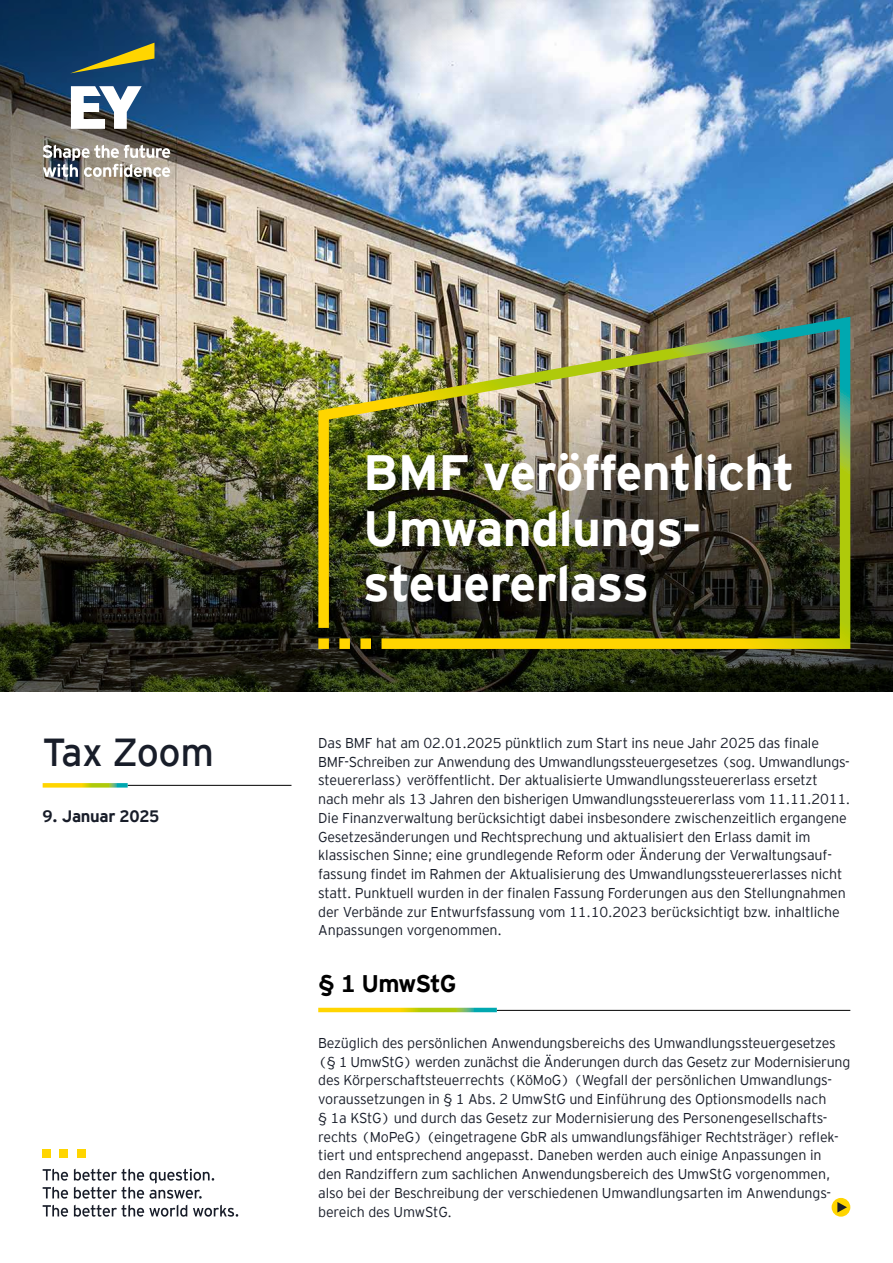
<style>
.page{position:relative;width:893px;height:1263px;background:#fff}
.page>*{position:absolute;margin:0;border:0;box-sizing:border-box;transform-origin:0 0}
.t1{font:700 49.5px/55.5px "EY Interstate";letter-spacing:-.01em;color:#fff}
.t2{font:39px "EY Interstate";letter-spacing:-.01em;color:#181d29}
.t3{font:700 24px "EY Interstate";letter-spacing:-.035em;color:#000}
.t4{font:700 16.5px "EY Interstate";letter-spacing:-.02em;color:#181d29}
.t5{font:300 14.25px/18.8px "EY Interstate";letter-spacing:-.01em;color:#181d29}
</style>
<div class="page">
<svg style="left:0;top:627px;width:893px;height:65px"></svg>
<img style="left:0;top:0;width:893px;height:627px">
<svg style="left:70px;top:43px;width:84px;height:30px"></svg>
<svg style="left:71px;top:86px;width:71px;height:43px"></svg>
<svg style="left:43px;top:145px;width:127px;height:32px"></svg>
<div style="left:43px;top:1149px;width:8px;height:9px;background:#ffd500"></div>
<div style="left:60px;top:1149px;width:8px;height:9px;background:#ffd500"></div>
<div style="left:77px;top:1149px;width:8px;height:9px;background:#ffd500"></div>
<svg style="left:43px;top:1169px;width:25px;height:11px"></svg>
<svg style="left:74px;top:1169px;width:70px;height:11px"></svg>
<svg style="left:150px;top:1169px;width:64px;height:14px"></svg>
<svg style="left:43px;top:1187px;width:25px;height:11px"></svg>
<svg style="left:74px;top:1187px;width:70px;height:11px"></svg>
<svg style="left:150px;top:1190px;width:52px;height:8px"></svg>
<svg style="left:43px;top:1205px;width:25px;height:12px"></svg>
<svg style="left:74px;top:1205px;width:113px;height:12px"></svg>
<svg style="left:193px;top:1205px;width:45px;height:12px"></svg>
<img style="left:318px;top:317px;width:532px;height:332px">
<hr style="left:128px;top:785px;width:163px;height:1px;background:#000">
<svg style="left:43px;top:783px;width:85px;height:4px"></svg>
<hr style="left:497px;top:1010px;width:353px;height:1px;background:#000">
<svg style="left:318px;top:1008px;width:179px;height:4px"></svg>
<div style="left:832px;top:1198px;width:18px;height:19px;background:#ffd500;border-radius:50%"></div>
<svg style="left:837px;top:1202px;width:10px;height:10px"></svg>
<h2 class="t2" style="left:43px;top:724px;width:173px">Tax Zoom</h2>
<p class="t4" style="left:43px;top:805px;width:118px">9. Januar 2025</p>
<h1 class="t1" style="left:363px;top:442px;width:433px">BMF veröffentlicht<br>Umwandlungs&shy;steuererlass</h1>
<p class="t5" style="left:318px;top:732px;width:534px">Das BMF hat am 02.01.2025 pünktlich zum Start ins neue Jahr 2025 das finale BMF-Schreiben zur Anwendung des Umwandlungssteuergesetzes (sog. Umwandlungs&shy;steuererlass) veröffentlicht. Der aktualisierte Umwandlungssteuererlass ersetzt nach mehr als 13 Jahren den bisherigen Umwandlungssteuererlass vom 11.11.2011.<br>Die Finanzverwaltung berücksichtigt dabei insbesondere zwischenzeitlich ergangene Gesetzesänderungen und Rechtsprechung und aktualisiert den Erlass damit im klassischen Sinne; eine grundlegende Reform oder Änderung der Verwaltungsauf&shy;fassung findet im Rahmen der Aktualisierung des Umwandlungssteuererlasses nicht statt. Punktuell wurden in der finalen Fassung Forderungen aus den Stellungnahmen der Verbände zur Entwurfsfassung vom 11.10.2023 berücksichtigt bzw. inhaltliche Anpassungen vorgenommen.</p>
<h3 class="t3" style="left:318px;top:966px;width:140px">§ 1 UmwStG</h3>
<p class="t5" style="left:318px;top:1032px;width:534px">Bezüglich des persönlichen Anwendungsbereichs des Umwandlungssteuergesetzes (§ 1 UmwStG) werden zunächst die Änderungen durch das Gesetz zur Modernisierung des Körperschaftsteuerrechts (KöMoG) (Wegfall der persönlichen Umwandlungs&shy;voraussetzungen in § 1 Abs. 2 UmwStG und Einführung des Optionsmodells nach<br>§ 1a KStG) und durch das Gesetz zur Modernisierung des Personengesellschafts&shy;rechts (MoPeG) (eingetragene GbR als umwandlungsfähiger Rechtsträger) reflek&shy;tiert und entsprechend angepasst. Daneben werden auch einige Anpassungen in<br>den Randziffern zum sachlichen Anwendungsbereich des UmwStG vorgenommen, also bei der Beschreibung der verschiedenen Umwandlungsarten im Anwendungs&shy;bereich des UmwStG.</p>
</div>
